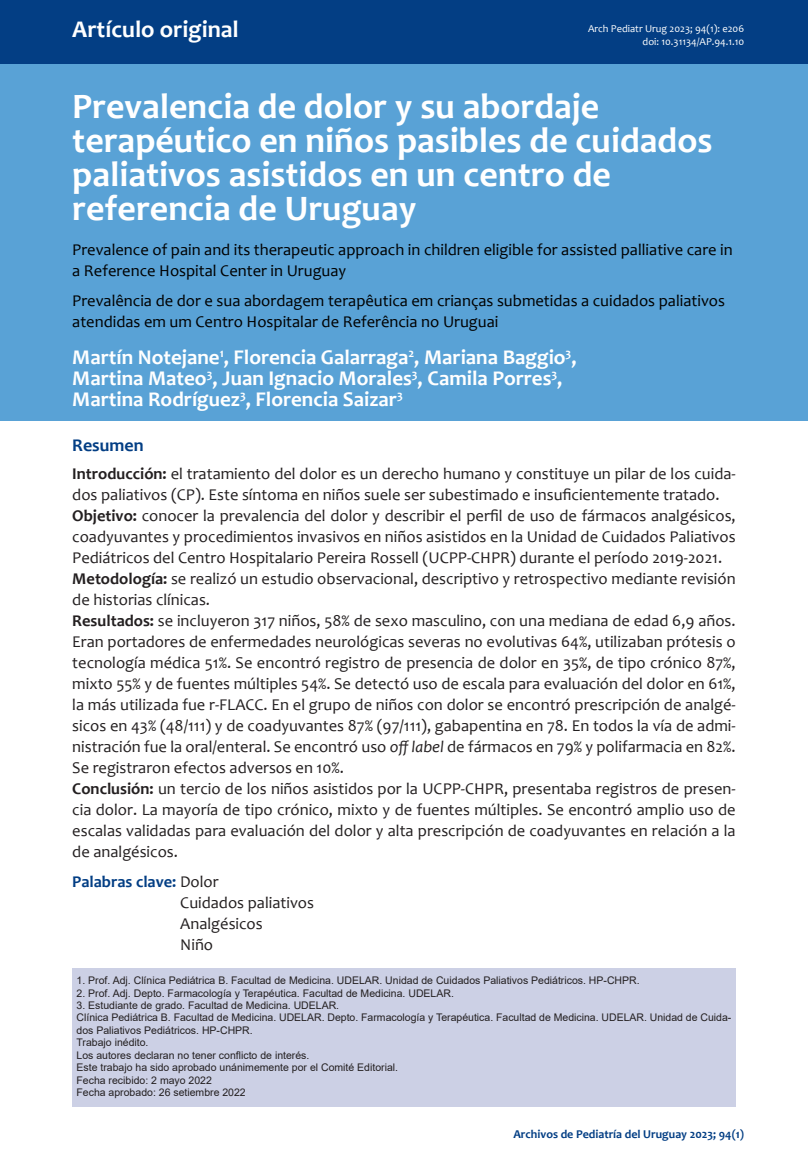
<style>
.page{position:relative;width:808px;height:1170px;background:#fff}
.page>*{position:absolute;margin:0;border:0;box-sizing:border-box;transform-origin:0 0}
.tit{font:700 36px/34px "Candara";color:#fff}
.sub_3{font:700 24px "Candara";color:#fff}
.Autor{font:700 21px/21px "Candara";color:#fff}
.sub_1{font:700 18px "Candara";color:#033e84}
.copete{font:16.5px/21px "Candara";color:#231f20;text-align:justify}
.tit_2{font:16.5px/21px "Candara";color:#000}
.palabras_clave{font:16.5px/21px "Candara";color:#231f20}
.t1{font:700 12px "Candara";color:#033e84}
.nota_al_pie{font:10.5px/12.5px "Arial";color:#231f20}
.t2{font:10.5px/12.6px "Candara";color:#fff;text-align:right}
.s1{font-weight:700}
.s2{font-style:italic}
.s3{font-weight:700;color:#033e84}
</style>
<div class="page">
<div style="left:1px;top:0;width:807px;height:420px;background:#59a2d6"></div>
<div style="left:0;top:0;width:808px;height:64px;background:#033e84"></div>
<div style="left:72px;top:967px;width:664px;height:139px;background:#ccd0e5"></div>
<p class="sub_3" style="left:72px;top:14px;width:168px">Artículo original</p>
<p class="t2" style="left:588px;top:22px;width:158px">Arch Pediatr Urug 2023; 94(1): e206 doi: 10.31134/AP.94.1.10</p>
<p class="tit" style="left:72px;top:88px;width:642px">Prevalencia de dolor y su abordaje terapéutico en niños pasibles de cuidados paliativos asistidos en un centro de referencia de Uruguay</p>
<p class="tit_2" style="left:72px;top:239px;width:662px">Prevalence of pain and its therapeutic approach in children eligible for assisted palliative care in a Reference Hospital Center in Uruguay</p>
<p class="tit_2" style="left:72px;top:290px;width:654px">Prevalência de dor e sua abordagem terapêutica em crianças submetidas a cuidados paliativos atendidas em um Centro Hospitalar de Referência no Uruguai</p>
<p class="Autor" style="left:72px;top:346px;width:506px">Martín Notejane<sup>1</sup>, Florencia Galarraga<sup>2</sup>, Mariana Baggio<sup>3</sup>,<br>Martina Mateo<sup>3</sup>, Juan Ignacio Morales<sup>3</sup>, Camila Porres<sup>3</sup>,<br>Martina Rodríguez<sup>3</sup>, Florencia Saizar<sup>3</sup></p>
<p class="sub_1" style="left:72px;top:434px;width:73px">Resumen</p>
<p class="copete" style="left:72px;top:463px;width:665px"><span class="s1">Introducción:</span> el tratamiento del dolor es un derecho humano y constituye un pilar de los cuida&shy;dos paliativos (CP). Este síntoma en niños suele ser subestimado e insuficientemente tratado.</p>
<p class="copete" style="left:72px;top:505px;width:665px"><span class="s1">Objetivo:</span> conocer la prevalencia del dolor y describir el perfil de uso de fármacos analgésicos, coadyuvantes y procedimientos invasivos en niños asistidos en la Unidad de Cuidados Paliativos Pediátricos del Centro Hospitalario Pereira Rossell (UCPP-CHPR) durante el período 2019-2021.</p>
<p class="copete" style="left:72px;top:568px;width:665px"><span class="s1">Metodología:</span> se realizó un estudio observacional, descriptivo y retrospectivo mediante revisión de historias clínicas.</p>
<p class="copete" style="left:72px;top:610px;width:665px"><span class="s1">Resultados:</span> se incluyeron 317 niños, 58% de sexo masculino, con una mediana de edad 6,9 años.<br>Eran portadores de enfermedades neurológicas severas no evolutivas 64%, utilizaban prótesis o tecnología médica 51%. Se encontró registro de presencia de dolor en 35%, de tipo crónico 87%, mixto 55% y de fuentes múltiples 54%. Se detectó uso de escala para evaluación del dolor en 61%, la más utilizada fue r-FLACC. En el grupo de niños con dolor se encontró prescripción de analgé&shy;sicos en 43% (48/111) y de coadyuvantes 87% (97/111), gabapentina en 78. En todos la vía de admi&shy;nistración fue la oral/enteral. Se encontró uso <span class="s2">off label</span> de fármacos en 79% y polifarmacia en 82%.<br>Se registraron efectos adversos en 10%.</p>
<p class="copete" style="left:72px;top:778px;width:665px"><span class="s1">Conclusión:</span> un tercio de los niños asistidos por la UCPP-CHPR, presentaba registros de presen&shy;cia dolor. La mayoría de tipo crónico, mixto y de fuentes múltiples. Se encontró amplio uso de escalas validadas para evaluación del dolor y alta prescripción de coadyuvantes en relación a la de analgésicos.</p>
<p class="palabras_clave" style="left:180px;top:870px;width:135px;text-indent:-108px"><span class="s3">Palabras clave:</span> Dolor<br>Cuidados paliativos<br>Analgésicos<br>Niño</p>
<p class="nota_al_pie" style="left:77px;top:973px;width:565px">1. Prof. Adj. Clínica Pediátrica B. Facultad de Medicina. UDELAR. Unidad de Cuidados Paliativos Pediátricos. HP-CHPR.</p>
<p class="nota_al_pie" style="left:77px;top:986px;width:379px">2. Prof. Adj. Depto. Farmacología y Terapéutica. Facultad de Medicina. UDELAR.</p>
<p class="nota_al_pie" style="left:77px;top:998px;width:264px">3. Estudiante de grado. Facultad de Medicina. UDELAR.</p>
<p class="nota_al_pie" style="left:77px;top:1011px;width:656px">Clínica Pediátrica B. Facultad de Medicina. UDELAR. Depto. Farmacología y Terapéutica. Facultad de Medicina. UDELAR. Unidad de Cuida&shy;dos Paliativos Pediátricos. HP-CHPR.</p>
<p class="nota_al_pie" style="left:77px;top:1036px;width:73px">Trabajo inédito.</p>
<p class="nota_al_pie" style="left:77px;top:1048px;width:234px">Los autores declaran no tener conflicto de interés.</p>
<p class="nota_al_pie" style="left:77px;top:1061px;width:323px">Este trabajo ha sido aprobado unánimemente por el Comité Editorial.</p>
<p class="nota_al_pie" style="left:77px;top:1073px;width:137px">Fecha recibido: 2 mayo 2022</p>
<p class="nota_al_pie" style="left:77px;top:1086px;width:171px">Fecha aprobado: 26 setiembre 2022</p>
<p class="t1" style="left:513px;top:1126px;width:232px">Archivos de Pediatría del Uruguay 2023; 94(1)</p>
</div>
